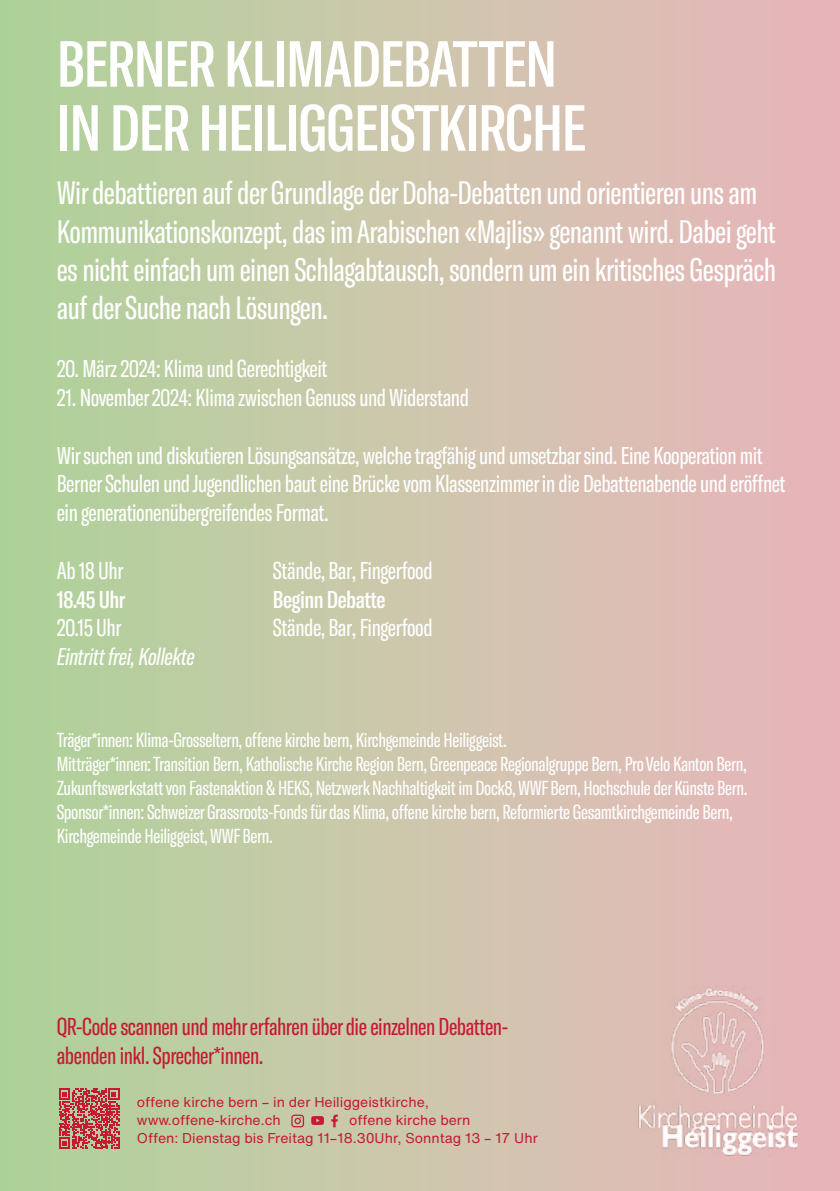
<style>
.page{position:relative;width:840px;height:1191px;background:#fff}
.page>*{position:absolute;margin:0;border:0;box-sizing:border-box;transform-origin:0 0}
.t1{font:500 extra-condensed 64px/64px "GT America";letter-spacing:-.02em;color:#fff}
.t2{font:extra-condensed 32px/38.4px "GT America";letter-spacing:-.02em;color:#fff}
.t3{font:extra-condensed 24px/28.8px "GT America";letter-spacing:-.02em;color:#fff}
.t4{font:extra-condensed 24px/28.8px "GT America";letter-spacing:-.02em;color:#c61933}
.t5{font:500 extra-condensed 24px "GT America";letter-spacing:-.02em;color:#fff}
.t6{font:italic extra-condensed 24px "GT America";letter-spacing:-.02em;color:#fff}
.t7{font:extra-condensed 20px/24px "GT America";letter-spacing:-.02em;color:#fff}
.t8{font:14px/18px "Helvetica Now Text";color:#c61933}
</style>
<div class="page">
<div style="left:0;top:0;width:839px;height:1191px;background:linear-gradient(to right,#afd49a,#ebb6bd)"></div>
<svg style="left:59px;top:1088px;width:60px;height:61px;background:#bf5c5a"></svg>
<svg style="left:291px;top:1114px;width:13px;height:13px"></svg>
<svg style="left:311px;top:1116px;width:13px;height:9px"></svg>
<svg style="left:331px;top:1114px;width:7px;height:13px"></svg>
<img style="left:659px;top:985px;width:119px;height:110px">
<img style="left:636px;top:1100px;width:164px;height:60px">
<h1 class="t1" style="left:57px;top:32px;width:530px">BERNER KLIMADEBATTEN<br>IN DER HEILIGGEISTKIRCHE</h1>
<p class="t2" style="left:57px;top:174px;width:720px">Wir debattieren auf der Grundlage der Doha-Debatten und orientieren uns am Kommunikationskonzept, das im Arabischen «Majlis» genannt wird. Dabei geht es nicht einfach um einen Schlagabtausch, sondern um ein kritisches Gespräch auf der Suche nach Lösungen.</p>
<p class="t3" style="left:57px;top:354px;width:272px">20. März 2024: Klima und Gerechtigkeit</p>
<p class="t3" style="left:57px;top:383px;width:413px">21. November 2024: Klima zwischen Genuss und Widerstand</p>
<p class="t3" style="left:57px;top:441px;width:729px">Wir suchen und diskutieren Lösungsansätze, welche tragfähig und umsetzbar sind. Eine Kooperation mit<br>Berner Schulen und Jugendlichen baut eine Brücke vom Klassenzimmer in die Debattenabende und eröffnet ein generationenübergreifendes Format.</p>
<p class="t3" style="left:57px;top:556px;width:68px">Ab 18 Uhr</p>
<p class="t3" style="left:273px;top:556px;width:161px">Stände, Bar, Fingerfood</p>
<p class="t5" style="left:57px;top:585px;width:70px">18.45 Uhr</p>
<p class="t5" style="left:273px;top:585px;width:114px">Beginn Debatte</p>
<p class="t3" style="left:57px;top:613px;width:66px">20.15 Uhr</p>
<p class="t3" style="left:273px;top:613px;width:161px">Stände, Bar, Fingerfood</p>
<p class="t6" style="left:57px;top:643px;width:139px">Eintritt frei, Kollekte</p>
<p class="t7" style="left:57px;top:728px;width:692px">Träger*innen: Klima-Grosseltern, offene kirche bern, Kirchgemeinde Heiliggeist.<br>Mitträger*innen: Transition Bern, Katholische Kirche Region Bern, Greenpeace Regionalgruppe Bern, Pro Velo Kanton Bern, Zukunftswerkstatt von Fastenaktion &amp; HEKS, Netzwerk Nachhaltigkeit im Dock8, WWF Bern, Hochschule der Künste Bern.<br>Sponsor*innen: Schweizer Grassroots-Fonds für das Klima, offene kirche bern, Reformierte Gesamtkirchgemeinde Bern, Kirchgemeinde Heiliggeist, WWF Bern.</p>
<p class="t4" style="left:57px;top:1012px;width:452px">QR-Code scannen und mehr erfahren über die einzelnen Debatten&shy;abenden inkl. Sprecher*innen.</p>
<p class="t8" style="left:137px;top:1092px;width:293px">offene kirche bern – in der Heiliggeistkirche, www.offene-kirche.ch</p>
<p class="t8" style="left:137px;top:1110px;width:402px;text-indent:212px">offene kirche bern<br>Offen: Dienstag bis Freitag 11–18.30Uhr, Sonntag 13 – 17 Uhr</p>
</div>
